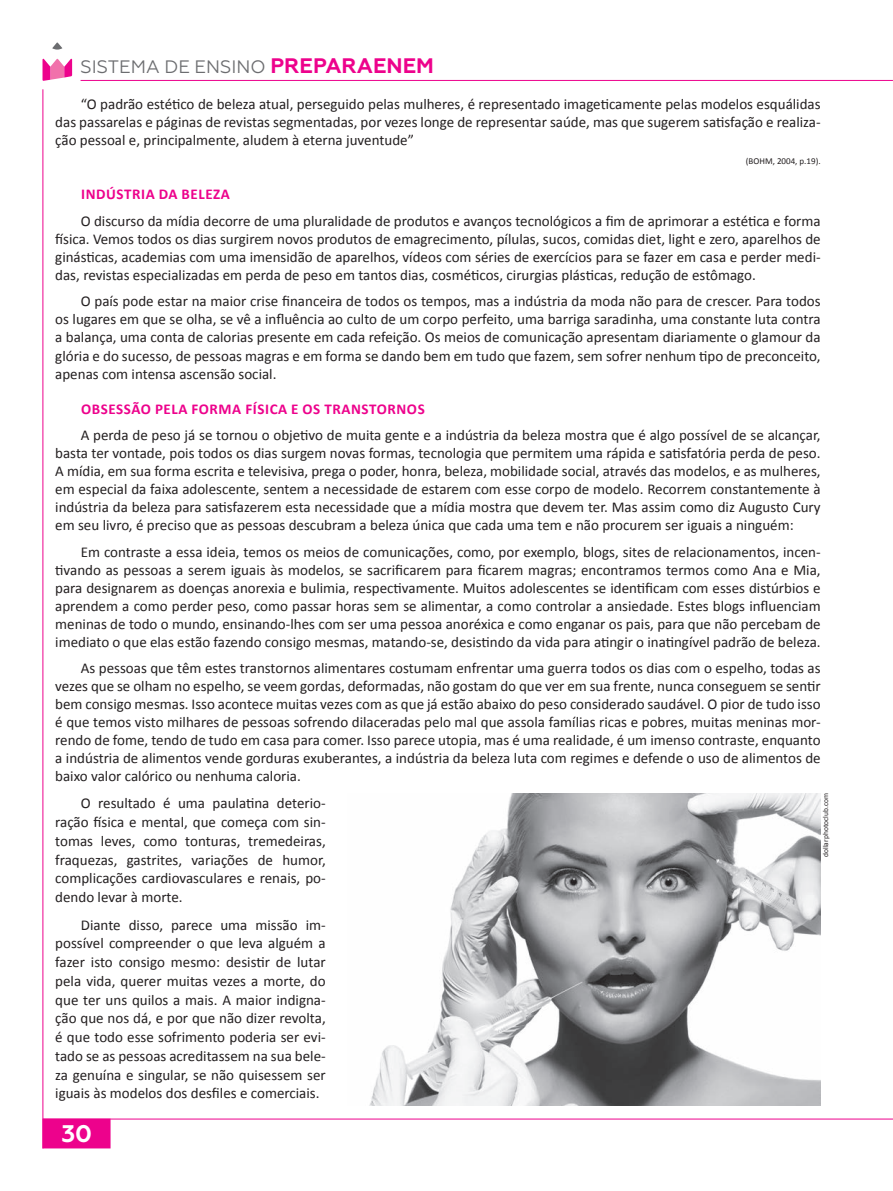
<style>
.page{position:relative;width:893px;height:1191px;background:#fff}
.page>*{position:absolute;margin:0;border:0;box-sizing:border-box;transform-origin:0 0}
.t1{font:700 24px "Geometria";color:#fff}
.t2{font:18px "Geometria";color:#6c6d70}
.t3{font:15px/18px "Calibri";color:#231f20;text-align:justify}
.t4{font:700 15px "Calibri";letter-spacing:.04em;color:#ed028c}
.t5{font:9px "Calibri";color:#231f20}
.t6{font:7.5px "Calibri";color:#231f20}
.s1{font-weight:700;font-size:21px;color:#ed028c}
</style>
<div class="page">
<svg style="left:43px;top:59px;width:29px;height:22px"></svg>
<svg style="left:52px;top:43px;width:10px;height:7px"></svg>
<hr style="left:81px;top:80px;width:812px;height:1px;background:#ed028c">
<hr style="left:43px;top:1118px;width:850px;height:1px;background:#ed028c">
<hr style="left:43px;top:89px;width:1px;height:1059px;background:#ed028c">
<div style="left:43px;top:1119px;width:67px;height:28px;background:#ed028c"></div>
<div style="left:43px;top:1118px;width:68px;height:30px;border:2px solid #ed028c"></div>
<img style="left:369px;top:793px;width:452px;height:313px">
<p class="t2" style="left:81px;top:57px;width:355px">SISTEMA DE ENSINO <span class="s1">PREPARAENEM</span></p>
<p class="t3" style="left:55px;top:95px;width:767px;text-indent:26px">“O padrão estético de beleza atual, perseguido pelas mulheres, é representado imageticamente pelas modelos esquálidas das passarelas e páginas de revistas segmentadas, por vezes longe de representar saúde, mas que sugerem satisfação e realiza&shy;ção pessoal e, principalmente, aludem à eterna juventude”</p>
<p class="t5" style="left:746px;top:155px;width:76px">(BOHM, 2004, p.19).</p>
<p class="t4" style="left:81px;top:184px;width:150px">INDÚSTRIA DA BELEZA</p>
<p class="t3" style="left:55px;top:211px;width:767px;text-indent:26px">O discurso da mídia decorre de uma pluralidade de produtos e avanços tecnológicos a fim de aprimorar a estética e forma física. Vemos todos os dias surgirem novos produtos de emagrecimento, pílulas, sucos, comidas diet, light e zero, aparelhos de ginásticas, academias com uma imensidão de aparelhos, vídeos com séries de exercícios para se fazer em casa e perder medi&shy;das, revistas especializadas em perda de peso em tantos dias, cosméticos, cirurgias plásticas, redução de estômago.</p>
<p class="t3" style="left:55px;top:292px;width:767px;text-indent:26px">O país pode estar na maior crise financeira de todos os tempos, mas a indústria da moda não para de crescer. Para todos os lugares em que se olha, se vê a influência ao culto de um corpo perfeito, uma barriga saradinha, uma constante luta contra a balança, uma conta de calorias presente em cada refeição. Os meios de comunicação apresentam diariamente o glamour da glória e do sucesso, de pessoas magras e em forma se dando bem em tudo que fazem, sem sofrer nenhum tipo de preconceito, apenas com intensa ascensão social.</p>
<p class="t4" style="left:81px;top:398px;width:345px">OBSESSÃO PELA FORMA FÍSICA E OS TRANSTORNOS</p>
<p class="t3" style="left:55px;top:425px;width:767px;text-indent:26px">A perda de peso já se tornou o objetivo de muita gente e a indústria da beleza mostra que é algo possível de se alcançar, basta ter vontade, pois todos os dias surgem novas formas, tecnologia que permitem uma rápida e satisfatória perda de peso.<br>A mídia, em sua forma escrita e televisiva, prega o poder, honra, beleza, mobilidade social, através das modelos, e as mulheres, em especial da faixa adolescente, sentem a necessidade de estarem com esse corpo de modelo. Recorrem constantemente à indústria da beleza para satisfazerem esta necessidade que a mídia mostra que devem ter. Mas assim como diz Augusto Cury em seu livro, é preciso que as pessoas descubram a beleza única que cada uma tem e não procurem ser iguais a ninguém:</p>
<p class="t3" style="left:55px;top:542px;width:767px;text-indent:26px">Em contraste a essa ideia, temos os meios de comunicações, como, por exemplo, blogs, sites de relacionamentos, incen&shy;tivando as pessoas a serem iguais às modelos, se sacrificarem para ficarem magras; encontramos termos como Ana e Mia, para designarem as doenças anorexia e bulimia, respectivamente. Muitos adolescentes se identificam com esses distúrbios e aprendem a como perder peso, como passar horas sem se alimentar, a como controlar a ansiedade. Estes blogs influenciam meninas de todo o mundo, ensinando-lhes com ser uma pessoa anoréxica e como enganar os pais, para que não percebam de imediato o que elas estão fazendo consigo mesmas, matando-se, desistindo da vida para atingir o inatingível padrão de beleza.</p>
<p class="t3" style="left:55px;top:659px;width:767px;text-indent:26px">As pessoas que têm estes transtornos alimentares costumam enfrentar uma guerra todos os dias com o espelho, todas as vezes que se olham no espelho, se veem gordas, deformadas, não gostam do que ver em sua frente, nunca conseguem se sentir bem consigo mesmas. Isso acontece muitas vezes com as que já estão abaixo do peso considerado saudável. O pior de tudo isso é que temos visto milhares de pessoas sofrendo dilaceradas pelo mal que assola famílias ricas e pobres, muitas meninas mor&shy;rendo de fome, tendo de tudo em casa para comer. Isso parece utopia, mas é uma realidade, é um imenso contraste, enquanto a indústria de alimentos vende gorduras exuberantes, a indústria da beleza luta com regimes e defende o uso de alimentos de baixo valor calórico ou nenhuma caloria.</p>
<p class="t3" style="left:55px;top:793px;width:272px;line-height:18.8px;text-indent:26px">O resultado é uma paulatina deterio&shy;ração física e mental, que começa com sin&shy;tomas leves, como tonturas, tremedeiras, fraquezas, gastrites, variações de humor, complicações cardiovasculares e renais, po&shy;dendo levar à morte.</p>
<p class="t3" style="left:55px;top:914px;width:272px;line-height:18.8px;text-indent:26px">Diante disso, parece uma missão im&shy;possível compreender o que leva alguém a fazer isto consigo mesmo: desistir de lutar pela vida, querer muitas vezes a morte, do que ter uns quilos a mais. A maior indigna&shy;ção que nos dá, e por que não dizer revolta, é que todo esse sofrimento poderia ser evi&shy;tado se as pessoas acreditassem na sua bele&shy;za genuína e singular, se não quisessem ser iguais às modelos dos desfiles e comerciais.</p>
<p class="t6" style="left:820px;top:857px;width:65px;rotate:-90deg">dollarphotoclub.com</p>
<h1 class="t1" style="left:61px;top:1119px;width:32px">30</h1>
</div>
